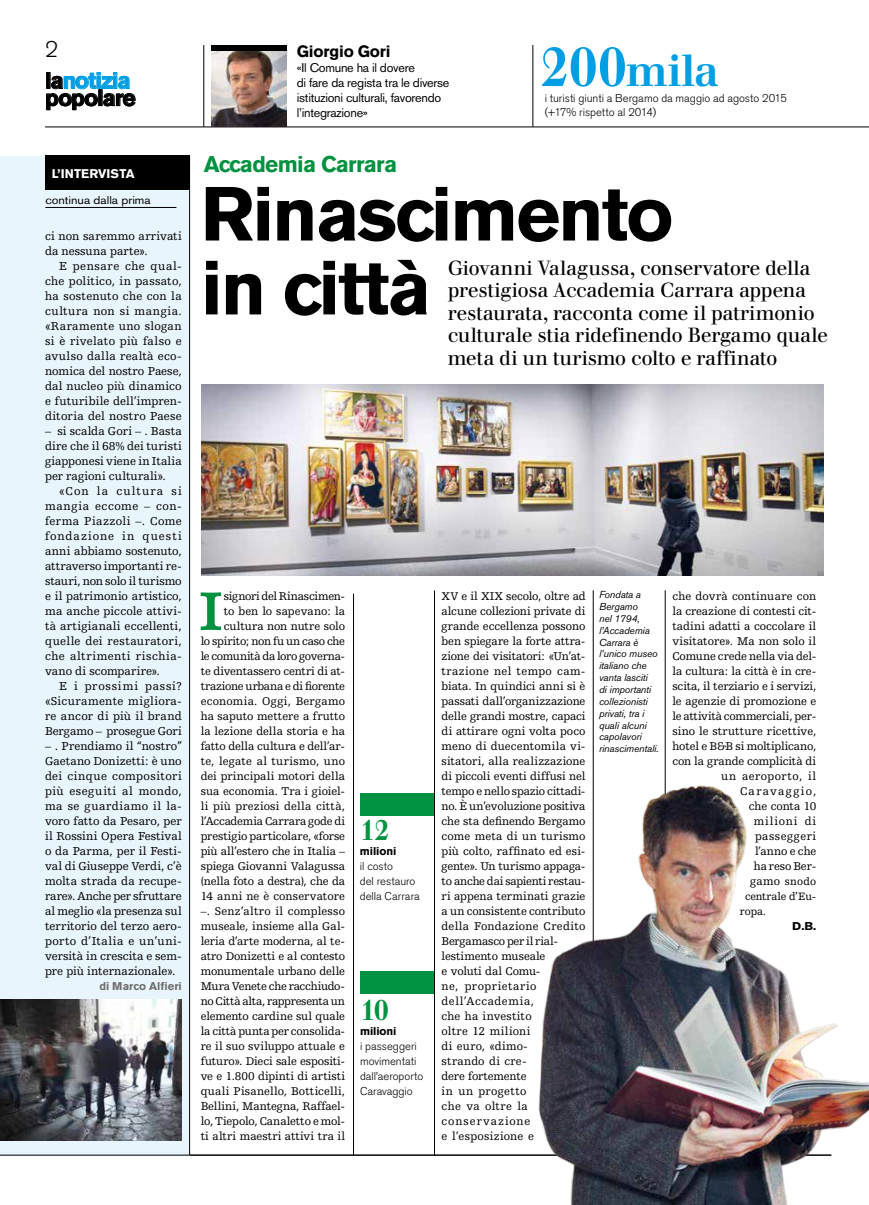
<style>
.page{position:relative;width:869px;height:1205px;background:#fff}
.page>*{position:absolute;margin:0;border:0;box-sizing:border-box;transform-origin:0 0}
.t1{font:700 75.75px/73.9px "Akzidenz Grotesk BE";letter-spacing:-.03em;color:#000}
.t2{font:700 57.88px "Humanist Slabserif 712 BT";color:#009240}
.t3{font:700 43.75px "Justus";color:#009fe3;scale:.95 1}
.t4{font:700 28.75px "Justus";color:#009240;scale:.95 1}
.t5{font:700 22.62px/17.1px "Akzidenz Grotesk BE";letter-spacing:-.05em;color:#000}
.t6{font:700 22.5px "Akzidenz Grotesk BE";letter-spacing:-.03em;color:#009240}
.t7{font:300 22.5px "Akzidenz Grotesk BE";color:#000}
.t8{font:20px/22.5px "Justus";letter-spacing:-.015em;color:#000}
.t9{font:700 16.25px "Akzidenz Grotesk BE";letter-spacing:-.01em;color:#000}
.t10{font:12.5px/15px "Akzidenz Grotesk BE";letter-spacing:-.02em;color:#000}
.t11{font:700 12.5px "Akzidenz Grotesk BE";letter-spacing:.005em;color:#fff}
.t12{font:12.12px/15px "Humanist Slabserif 712 BT";letter-spacing:.01em;color:#000;text-align:justify}
.t13{font:11.88px/15px "Humanist Slabserif 712 BT";letter-spacing:-.005em;color:#000;text-align:right}
.t14{font:300 11.25px/15px "Akzidenz Grotesk BE";color:#000}
.t15{font:11.25px "Humanist Slabserif 712 BT";color:#000}
.t16{font:11.25px "Akzidenz Grotesk BE";color:#000;scale:1.1 1}
.t17{font:700 11.25px "Akzidenz Grotesk BE";letter-spacing:-.01em;color:#000}
.t18{font:700 11.25px "Akzidenz Grotesk BE";color:#706f6f}
.t19{font:700 11.25px "Akzidenz Grotesk BE";letter-spacing:-.01em;color:#000;scale:1.1 1}
.t20{font:italic 10px/11.9px "Akzidenz Grotesk BE";letter-spacing:-.01em;color:#000}
.s1{color:#009fe3}
.s2{font-size:55.25px}
.s3{font-size:11.88px}
</style>
<div class="page">
<div style="left:360px;top:793px;width:74px;height:22px;background:#009240"></div>
<div style="left:360px;top:971px;width:74px;height:22px;background:#009240"></div>
<div style="left:0;top:156px;width:189px;height:999px;background:#e9f5fc"></div>
<hr style="left:45px;top:207px;width:131px;height:1px;background:#000">
<hr style="left:353px;top:594px;width:1px;height:561px;background:#000">
<hr style="left:189px;top:156px;width:1px;height:999px;background:#000">
<hr style="left:434px;top:590px;width:1px;height:565px;background:#000">
<hr style="left:592px;top:590px;width:1px;height:565px;background:#000">
<hr style="left:664px;top:590px;width:1px;height:565px;background:#000">
<hr style="left:0;top:1155px;width:830px;height:1px;background:#000">
<div style="left:45px;top:156px;width:144px;height:34px;background:#000"></div>
<img style="left:0;top:999px;width:182px;height:141px">
<img style="left:201px;top:385px;width:622px;height:190px">
<img style="left:477px;top:745px;width:391px;height:460px">
<svg style="left:46px;top:72px;width:90px;height:38px"></svg>
<hr style="left:45px;top:127px;width:823px;height:1px;background:#000">
<hr style="left:203px;top:45px;width:1px;height:82px;background:#000">
<hr style="left:532px;top:45px;width:1px;height:82px;background:#000">
<img style="left:211px;top:50px;width:75px;height:77px">
<div style="left:211px;top:45px;width:75px;height:5px;background:#000"></div>
<h3 class="t7" style="left:45px;top:37px;width:15px">2</h3>
<h3 class="t5" style="left:45px;top:72px;width:92px">la<span class="s1">notizia </span>popolare</h3>
<p class="t11" style="left:52px;top:166px;width:84px">L’INTERVISTA</p>
<p class="t16" style="left:45px;top:193px;width:97px">continua dalla prima</p>
<p class="t12" style="left:45px;top:228px;width:138px">ci non saremmo arrivati da nessuna parte».</p>
<p class="t12" style="left:45px;top:258px;width:138px;text-indent:14px">E pensare che qual&shy;che politico, in passato, ha sostenuto che con la cultura non si mangia. «Raramente uno slogan si è rivelato più falso e avulso dalla realtà eco&shy;nomica del nostro Paese, dal nucleo più dinamico e futuribile dell’impren&shy;ditoria del nostro Paese</p>
<p class="t12" style="left:45px;top:423px;width:138px">– si scalda Gori – . Basta dire che il 68% dei turisti giapponesi viene in Italia per ragioni culturali».</p>
<p class="t12" style="left:45px;top:483px;width:138px;text-indent:14px">«Con la cultura si mangia eccome – con&shy;ferma Piazzoli –. Come fondazione in questi anni abbiamo sostenuto, attraverso importanti re&shy;stauri, non solo il turismo e il patrimonio artistico, ma anche piccole attivi&shy;tà artigianali eccellenti, quelle dei restauratori, che altrimenti rischia&shy;vano di scomparire».</p>
<p class="t12" style="left:45px;top:678px;width:138px;text-indent:14px">E i prossimi passi? «Sicuramente migliora&shy;re ancor di più il brand Bergamo – prosegue Gori</p>
<p class="t12" style="left:45px;top:738px;width:138px">– . Prendiamo il “nostro” Gaetano Donizetti: è uno dei cinque compositori più eseguiti al mondo, ma se guardiamo il la&shy;voro fatto da Pesaro, per il Rossini Opera Festival o da Parma, per il Festi&shy;val di Giuseppe Verdi, c’è molta strada da recupe&shy;rare». Anche per sfruttare al meglio «la presenza sul territorio del terzo aero&shy;porto d’Italia e un’uni&shy;versità in crescita e sem&shy;pre più internazionale».</p>
<p class="t18" style="left:99px;top:980px;width:84px">di Marco Alfieri</p>
<h3 class="t9" style="left:297px;top:42px;width:95px">Giorgio Gori</h3>
<p class="t10" style="left:297px;top:60px;width:154px">«Il Comune ha il dovere<br>di fare da regista tra le diverse istituzioni culturali, favorendo l’integrazione»</p>
<h3 class="t6" style="left:204px;top:152px;width:195px">Accademia Carrara</h3>
<h3 class="t3" style="left:540px;top:44px;width:189px"><span class="s2">200</span>mila</h3>
<p class="t14" style="left:544px;top:92px;width:243px;line-height:13.8px">i turisti giunti a Bergamo da maggio ad agosto 2015 (+17% rispetto al 2014)</p>
<h1 class="t1" style="left:201px;top:178px;width:474px">Rinascimento in città</h1>
<h3 class="t8" style="left:447px;top:256px;width:382px">Giovanni Valagussa, conservatore della prestigiosa Accademia Carrara appena restaurata, racconta come il patrimonio culturale stia ridefinendo Bergamo quale meta di un turismo colto e raffinato</h3>
<p class="t20" style="left:598px;top:588px;width:61px">Fondata a<br>Bergamo<br>nel 1794, l’Accademia<br>Carrara è l’unico museo italiano che vanta lasciti<br>di importanti collezionisti privati, tra i quali alcuni capolavori rinascimentali.</p>
<p class="t13" style="left:201px;top:588px;width:146px">signori del Rinascimen-<br>to ben lo sapevano: la cultura non nutre solo<br>lo spirito; non fu un caso che le comunità da loro governa&shy;te diventassero centri di at&shy;trazione urbana e di fiorente economia. Oggi, Bergamo ha saputo mettere a frutto la lezione della storia e ha fatto della cultura e dell’ar&shy;te, legate al turismo, uno dei principali motori della sua economia. Tra i gioiel&shy;li più preziosi della città, l’Accademia Carrara gode di prestigio particolare, «forse più all’estero che in Italia – spiega Giovanni Valagussa (nella foto a destra), che da<br>14 anni ne è conservatore –. Senz’altro il complesso museale, insieme alla Gal&shy;leria d’arte moderna, al te&shy;atro Donizetti e al contesto monumentale urbano delle<br>Mura Venete che racchiudo&shy;no Città alta, rappresenta un elemento cardine sul quale la città punta per consolida&shy;re il suo sviluppo attuale e futuro». Dieci sale espositi&shy;ve e 1.800 dipinti di artisti quali Pisanello, Botticelli,<br>Bellini, Mantegna, Raffael&shy;lo, Tiepolo, Canaletto e mol&shy;ti altri maestri attivi tra il</p>
<p class="t13" style="left:441px;top:588px;width:145px;text-align:left">XV e il XIX secolo, oltre ad alcune collezioni private di grande eccellenza possono ben spiegare la forte attra&shy;zione dei visitatori: «Un’at&shy;trazione nel tempo cam&shy;biata. In quindici anni si è passati dall’organizzazione delle grandi mostre, capaci di attirare ogni volta poco meno di duecentomila vi&shy;sitatori, alla realizzazione di piccoli eventi diffusi nel tempo e nello spazio cittadi&shy;no. È un’evoluzione positiva che sta definendo Bergamo come meta di un turismo più colto, raffinato ed esi&shy;gente». Un turismo appaga&shy;to anche dai sapienti restau&shy;ri appena terminati grazie a un consistente contributo della Fondazione Credito<br>Bergamasco per il rial&shy;lestimento museale<br>e voluti dal Comu-<br>ne, proprietario dell’Accademia,<br>che ha investito<br>oltre 12 milioni<br>di euro, «dimo-<br>strando di cre-<br>dere fortemente<br>in un progetto<br>che va oltre la conservazione<br>e l’esposizione e</p>
<p class="t13" style="left:672px;top:588px;width:145px">che dovrà continuare con la creazione di contesti cit&shy;tadini adatti a coccolare il visitatore». Ma non solo il<br>Comune crede nella via del&shy;la cultura: la città è in cre&shy;scita, il terziario e i servizi, le agenzie di promozione e le attività commerciali, per&shy;sino le strutture ricettive, hotel e B&amp;B si moltiplicano, con la grande complicità di un aeroporto, il<br>Caravaggio,<br>che conta 10<br>milioni di<br>passeggeri<br>l’anno e che<br>ha reso Ber-</p>
<h2 class="t2" style="left:199px;top:575px;width:25px">I</h2>
<h3 class="t4" style="left:360px;top:812px;width:33px">12</h3>
<p class="t17" style="left:360px;top:845px;width:38px">milioni</p>
<p class="t14" style="left:360px;top:859px;width:61px">il costo<br>del restauro della Carrara</p>
<p class="t15" style="left:749px;top:874px;width:68px"><span class="s3">gamo</span> snodo</p>
<p class="t15" style="left:744px;top:889px;width:73px">centrale d’Eu-</p>
<p class="t15" style="left:739px;top:904px;width:27px">ropa.</p>
<p class="t19" style="left:792px;top:920px;width:23px">D.B.</p>
<h3 class="t4" style="left:360px;top:992px;width:32px">10</h3>
<p class="t17" style="left:360px;top:1025px;width:38px">milioni</p>
<p class="t14" style="left:360px;top:1039px;width:65px">i passeggeri movimentati dall’aeroporto<br>Caravaggio</p>
</div>
